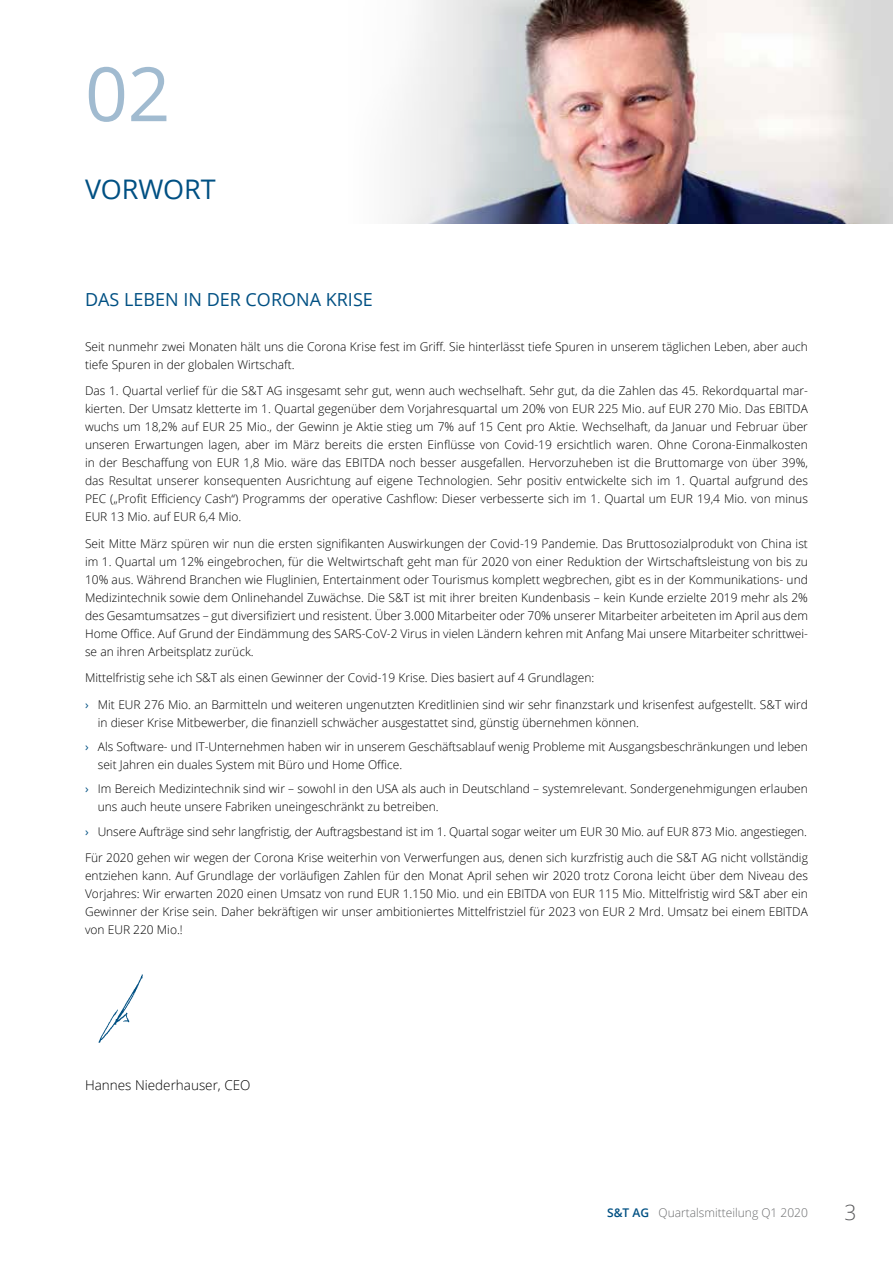
<style>
.page{position:relative;width:893px;height:1263px;background:#fff}
.page>*{position:absolute;margin:0;border:0;box-sizing:border-box;transform-origin:0 0}
.t1{font:75px "Open Sans";color:#a1bbd0}
.t2{font:27px "Open Sans";letter-spacing:-.005em;color:#005083}
.t3{font:300 21px "Open Sans";color:#58585a}
.t4{font:18px "Open Sans";color:#005083}
.t5{font:300 13.5px "Open Sans";color:#000}
.t6{font:300 12px/18px "Open Sans";color:#000}
.t7{font:300 12px "Open Sans";color:#6b6c6e}
.s1{font-weight:400;color:#005083}
.s2{font-weight:600;color:#005083}
</style>
<div class="page">
<img style="left:396px;top:0;width:497px;height:224px">
<img style="left:98px;top:974px;width:45px;height:69px">
<h1 class="t1" style="left:85px;top:43px;width:87px">02</h1>
<h2 class="t2" style="left:85px;top:171px;width:132px">VORWORT</h2>
<h3 class="t4" style="left:85px;top:287px;width:289px">DAS LEBEN IN DER CORONA KRISE</h3>
<p class="t6" style="left:85px;top:337px;width:724px">Seit nunmehr zwei Monaten hält uns die Corona Krise fest im Griff. Sie hinterlässt tiefe Spuren in unserem täglichen Leben, aber auch tiefe Spuren in der globalen Wirtschaft.</p>
<p class="t6" style="left:85px;top:381px;width:724px;text-align:justify">Das 1. Quartal verlief für die S&amp;T AG insgesamt sehr gut, wenn auch wechselhaft. Sehr gut, da die Zahlen das 45. Rekordquartal mar&shy;kierten. Der Umsatz kletterte im 1. Quartal gegenüber dem Vorjahresquartal um 20% von EUR 225 Mio. auf EUR 270 Mio. Das EBITDA wuchs um 18,2% auf EUR 25 Mio., der Gewinn je Aktie stieg um 7% auf 15 Cent pro Aktie. Wechselhaft, da Januar und Februar über unseren Erwartungen lagen, aber im März bereits die ersten Einflüsse von Covid-19 ersichtlich waren. Ohne Corona-Einmalkosten in der Beschaffung von EUR 1,8 Mio. wäre das EBITDA noch besser ausgefallen. Hervorzuheben ist die Bruttomarge von über 39%, das Resultat unserer konsequenten Ausrichtung auf eigene Technologien. Sehr positiv entwickelte sich im 1. Quartal aufgrund des PEC („Profit Efficiency Cash“) Programms der operative Cashflow: Dieser verbesserte sich im 1. Quartal um EUR 19,4 Mio. von minus EUR 13 Mio. auf EUR 6,4 Mio.</p>
<p class="t6" style="left:85px;top:534px;width:724px;text-align:justify">Seit Mitte März spüren wir nun die ersten signifikanten Auswirkungen der Covid-19 Pandemie. Das Bruttosozialprodukt von China ist im 1. Quartal um 12% eingebrochen, für die Weltwirtschaft geht man für 2020 von einer Reduktion der Wirtschaftsleistung von bis zu 10% aus. Während Branchen wie Fluglinien, Entertainment oder Tourismus komplett wegbrechen, gibt es in der Kommunikations- und Medizintechnik sowie dem Onlinehandel Zuwächse. Die S&amp;T ist mit ihrer breiten Kundenbasis – kein Kunde erzielte 2019 mehr als 2% des Gesamtumsatzes – gut diversifiziert und resistent. Über 3.000 Mitarbeiter oder 70% unserer Mitarbeiter arbeiteten im April aus dem Home Office. Auf Grund der Eindämmung des SARS-CoV-2 Virus in vielen Ländern kehren mit Anfang Mai unsere Mitarbeiter schrittwei&shy;se an ihren Arbeitsplatz zurück.</p>
<p class="t6" style="left:85px;top:668px;width:511px">Mittelfristig sehe ich S&amp;T als einen Gewinner der Covid-19 Krise. Dies basiert auf 4 Grundlagen:</p>
<p class="t6" style="left:98px;top:695px;width:712px;text-indent:-13px"><span class="s1">›</span> Mit EUR 276 Mio. an Barmitteln und weiteren ungenutzten Kreditlinien sind wir sehr finanzstark und krisenfest aufgestellt. S&amp;T wird in dieser Krise Mitbewerber, die finanziell schwächer ausgestattet sind, günstig übernehmen können.</p>
<p class="t6" style="left:98px;top:737px;width:712px;text-indent:-13px"><span class="s1">›</span> Als Software- und IT-Unternehmen haben wir in unserem Geschäftsablauf wenig Probleme mit Ausgangsbeschränkungen und leben seit Jahren ein duales System mit Büro und Home Office.</p>
<p class="t6" style="left:98px;top:780px;width:712px;text-indent:-13px"><span class="s1">›</span> Im Bereich Medizintechnik sind wir – sowohl in den USA als auch in Deutschland – systemrelevant. Sondergenehmigungen erlauben uns auch heute unsere Fabriken uneingeschränkt zu betreiben.</p>
<p class="t6" style="left:85px;top:822px;width:723px"><span class="s1">›</span> Unsere Aufträge sind sehr langfristig, der Auftragsbestand ist im 1. Quartal sogar weiter um EUR 30 Mio. auf EUR 873 Mio. angestiegen.</p>
<p class="t6" style="left:85px;top:848px;width:724px;text-align:justify">Für 2020 gehen wir wegen der Corona Krise weiterhin von Verwerfungen aus, denen sich kurzfristig auch die S&amp;T AG nicht vollständig entziehen kann. Auf Grundlage der vorläufigen Zahlen für den Monat April sehen wir 2020 trotz Corona leicht über dem Niveau des Vorjahres: Wir erwarten 2020 einen Umsatz von rund EUR 1.150 Mio. und ein EBITDA von EUR 115 Mio. Mittelfristig wird S&amp;T aber ein Gewinner der Krise sein. Daher bekräftigen wir unser ambitioniertes Mittelfristziel für 2023 von EUR 2 Mrd. Umsatz bei einem EBITDA von EUR 220 Mio.!</p>
<p class="t5" style="left:85px;top:1075px;width:167px">Hannes Niederhauser, CEO</p>
<p class="t7" style="left:607px;top:1204px;width:202px"><span class="s2">S&amp;T AG</span> Quartalsmitteilung Q1 2020</p>
<h3 class="t3" style="left:844px;top:1197px;width:13px">3</h3>
</div>
